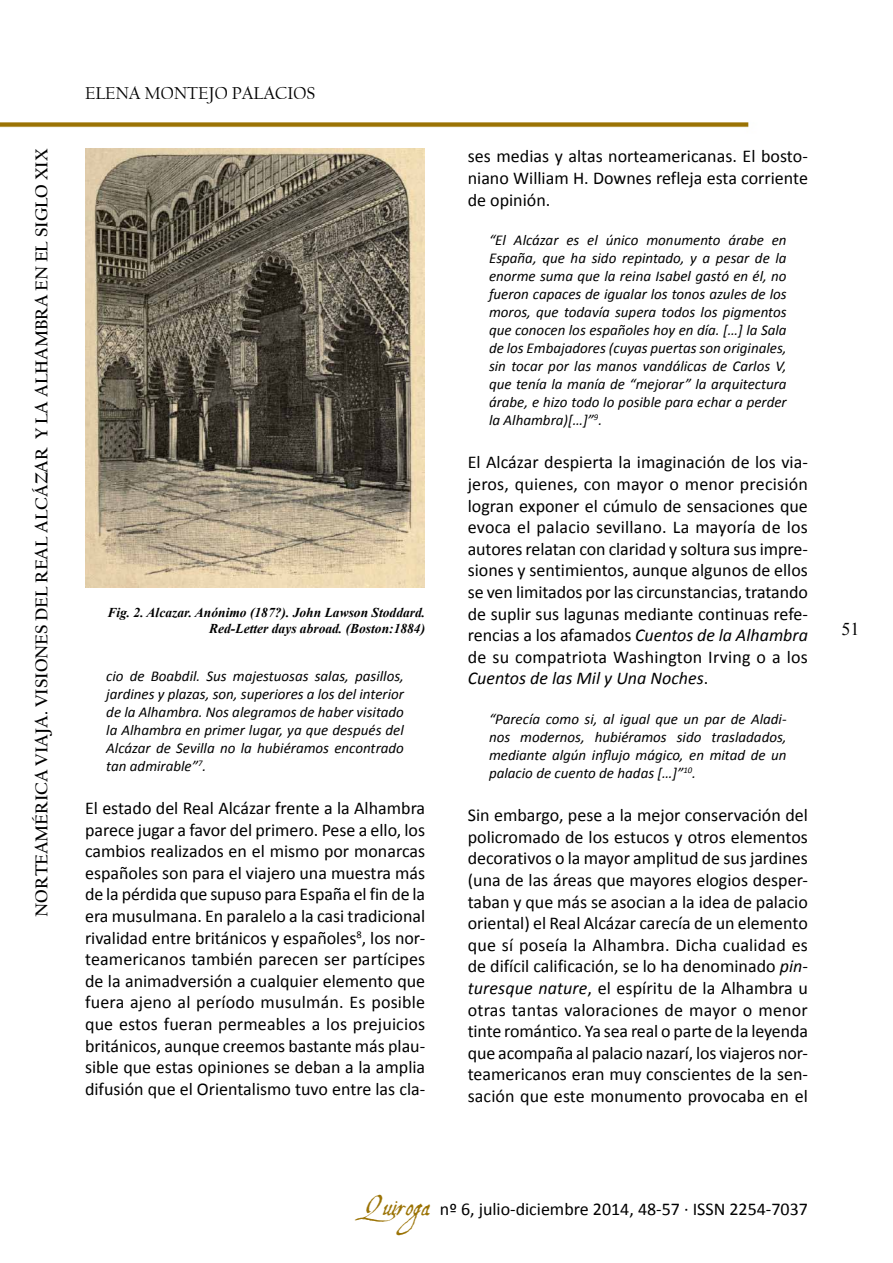
<style>
.page{position:relative;width:893px;height:1263px;background:#fff}
.page>*{position:absolute;margin:0;border:0;box-sizing:border-box;transform-origin:0 0}
.t1{font:18px/21.6px "Calibri";color:#000;text-align:justify}
.t2{font:700 18px "Californian FB";color:#000}
.t3{font:18px "Californian FB";color:#000}
.t4{font:18px "Times New Roman";color:#000}
.t5{font:italic 15px/18px "Calibri";color:#000;text-align:justify}
.t6{font:italic 700 13.5px/16.2px "Times New Roman";color:#000;text-align:right}
.s1{font-style:italic}
.s2{font-family:"Aquiline";font-size:27px;color:#9b7305}
</style>
<div class="page">
<img style="left:0;top:122px;width:749px;height:27px">
<img style="left:85px;top:149px;width:340px;height:438px">
<p class="t2" style="left:31px;top:917px;width:768px;rotate:-90deg">Norteamérica Viaja. Visiones Del Real Alcázar Y La Alhambra En El Siglo Xix</p>
<p class="t3" style="left:85px;top:83px;width:232px">ELENA MONTEJO PALACIOS</p>
<p class="t6" style="left:107px;top:604px;width:319px">Fig. 2. Alcazar. Anónimo (187?). John Lawson Stoddard.<br>Red-Letter days abroad. (Boston:1884)</p>
<p class="t5" style="left:106px;top:666px;width:299px">cio de Boabdil. Sus majestuosas salas, pasillos, jardines y plazas, son, superiores a los del interior de la Alhambra. Nos alegramos de haber visitado la Alhambra en primer lugar, ya que después del Alcázar de Sevilla no la hubiéramos encontrado tan admirable”<sup>7</sup>.</p>
<p class="t1" style="left:85px;top:796px;width:342px">El estado del Real Alcázar frente a la Alhambra parece jugar a favor del primero. Pese a ello, los cambios realizados en el mismo por monarcas españoles son para el viajero una muestra más de la pérdida que supuso para España el fin de la era musulmana. En paralelo a la casi tradicional rivalidad entre británicos y españoles<sup>8</sup>, los nor&shy;teamericanos también parecen ser partícipes de la animadversión a cualquier elemento que fuera ajeno al período musulmán. Es posible que estos fueran permeables a los prejuicios británicos, aunque creemos bastante más plau&shy;sible que estas opiniones se deban a la amplia difusión que el Orientalismo tuvo entre las cla-</p>
<p class="t1" style="left:468px;top:145px;width:342px">ses medias y altas norteamericanas. El bosto&shy;niano William H. Downes refleja esta corriente de opinión.</p>
<p class="t5" style="left:489px;top:230px;width:299px">“El Alcázar es el único monumento árabe en España, que ha sido repintado, y a pesar de la enorme suma que la reina Isabel gastó en él, no fueron capaces de igualar los tonos azules de los moros, que todavía supera todos los pigmentos que conocen los españoles hoy en día. […] la Sala de los Embajadores (cuyas puertas son originales, sin tocar por las manos vandálicas de Carlos V, que tenía la manía de “mejorar” la arquitectura árabe, e hizo todo lo posible para echar a perder la Alhambra)[…]”<sup>9</sup>.</p>
<p class="t1" style="left:468px;top:451px;width:342px">El Alcázar despierta la imaginación de los via&shy;jeros, quienes, con mayor o menor precisión logran exponer el cúmulo de sensaciones que evoca el palacio sevillano. La mayoría de los autores relatan con claridad y soltura sus impre&shy;siones y sentimientos, aunque algunos de ellos se ven limitados por las circunstancias, tratando de suplir sus lagunas mediante continuas refe&shy;rencias a los afamados <span class="s1">Cuentos de la Alhambra </span>de su compatriota Washington Irving o a los <span class="s1">Cuentos de las Mil y Una Noches</span>.</p>
<p class="t5" style="left:489px;top:709px;width:299px">“Parecía como si, al igual que un par de Aladi&shy;nos modernos, hubiéramos sido trasladados, mediante algún influjo mágico, en mitad de un palacio de cuento de hadas […]”<sup>10</sup>.</p>
<p class="t1" style="left:468px;top:803px;width:342px">Sin embargo, pese a la mejor conservación del policromado de los estucos y otros elementos decorativos o la mayor amplitud de sus jardines (una de las áreas que mayores elogios desper&shy;taban y que más se asocian a la idea de palacio oriental) el Real Alcázar carecía de un elemento que sí poseía la Alhambra. Dicha cualidad es de difícil calificación, se lo ha denominado <span class="s1">pin&shy;turesque nature</span>, el espíritu de la Alhambra u otras tantas valoraciones de mayor o menor tinte romántico. Ya sea real o parte de la leyenda que acompaña al palacio nazarí, los viajeros nor&shy;teamericanos eran muy conscientes de la sen&shy;sación que este monumento provocaba en el</p>
<p class="t4" style="left:841px;top:616px;width:19px">51</p>
<p class="t1" style="left:364px;top:1197px;width:446px"><span class="s2">Quiroga</span> nº 6, julio-diciembre 2014, 48-57 · ISSN 2254-7037</p>
</div>
